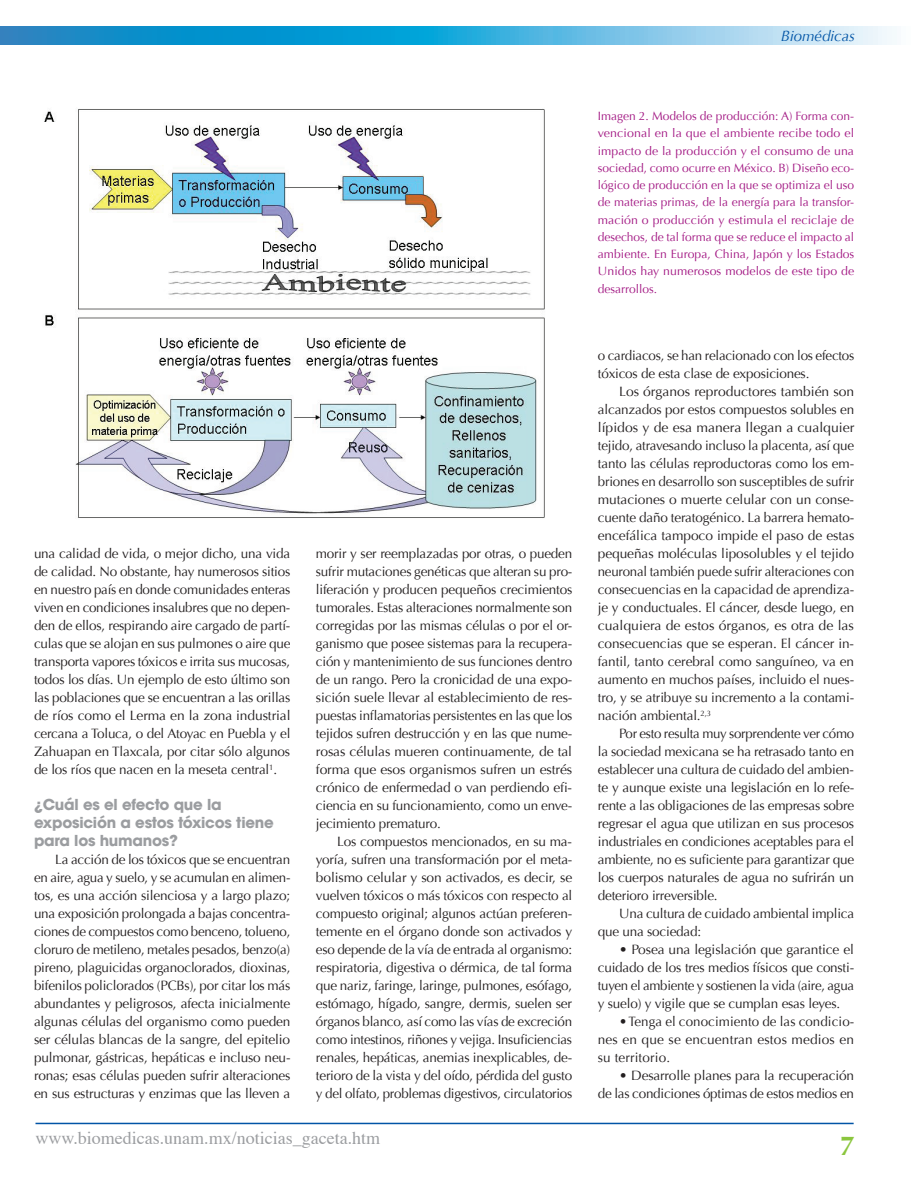
<style>
.page{position:relative;width:918px;height:1188px;background:#fff}
.page>*{position:absolute;margin:0;border:0;box-sizing:border-box;transform-origin:0 0}
.t1{font:700 27px "Optima";color:#8bc63e}
.t2{font:18px "Times";color:#9b9da0}
.t3{font:700 15px/18px "ITC Avant Garde Std";letter-spacing:-.015em;color:#9b9da0}
.t4{font:italic 15px "Optima";color:#0154a6}
.t5{font:13.5px/18px "Optima";letter-spacing:-.015em;color:#231f20;text-align:justify}
.t6{font:12px/17.2px "Optima";letter-spacing:.005em;color:#a31984;text-align:justify}
</style>
<div class="page">
<svg style="left:0;top:26px;width:897px;height:19px;background:#4cb0dc"></svg>
<hr style="left:36px;top:1123px;width:818px;height:1px;background:#0154a6">
<img style="left:44px;top:109px;width:501px;height:409px">
<p class="t4" style="left:781px;top:28px;width:76px">Biomédicas</p>
<p class="t5" style="left:34px;top:545px;width:258px">una calidad de vida, o mejor dicho, una vida de calidad. No obstante, hay numerosos sitios en nuestro país en donde comunidades enteras viven en condiciones insalubres que no depen&shy;den de ellos, respirando aire cargado de partí&shy;culas que se alojan en sus pulmones o aire que transporta vapores tóxicos e irrita sus mucosas, todos los días. Un ejemplo de esto último son las poblaciones que se encuentran a las orillas de ríos como el Lerma en la zona industrial cercana a Toluca, o del Atoyac en Puebla y el Zahuapan en Tlaxcala, por citar sólo algunos de los ríos que nacen en la meseta central<sup>1</sup>.</p>
<p class="t3" style="left:34px;top:795px;width:241px">¿Cuál es el efecto que la exposición a estos tóxicos tiene para los humanos?</p>
<p class="t5" style="left:34px;top:851px;width:258px;text-indent:21px">La acción de los tóxicos que se encuentran en aire, agua y suelo, y se acumulan en alimen&shy;tos, es una acción silenciosa y a largo plazo; una exposición prolongada a bajas concentra&shy;ciones de compuestos como benceno, tolueno, cloruro de metileno, metales pesados, benzo(a) pireno, plaguicidas organoclorados, dioxinas, bifenilos policlorados (PCBs), por citar los más abundantes y peligrosos, afecta inicialmente algunas células del organismo como pueden ser células blancas de la sangre, del epitelio pulmonar, gástricas, hepáticas e incluso neu&shy;ronas; esas células pueden sufrir alteraciones en sus estructuras y enzimas que las lleven a</p>
<p class="t5" style="left:316px;top:545px;width:258px">morir y ser reemplazadas por otras, o pueden sufrir mutaciones genéticas que alteran su pro&shy;liferación y producen pequeños crecimientos tumorales. Estas alteraciones normalmente son corregidas por las mismas células o por el or&shy;ganismo que posee sistemas para la recupera&shy;ción y mantenimiento de sus funciones dentro de un rango. Pero la cronicidad de una expo&shy;sición suele llevar al establecimiento de res&shy;puestas inflamatorias persistentes en las que los tejidos sufren destrucción y en las que nume&shy;rosas células mueren continuamente, de tal forma que esos organismos sufren un estrés crónico de enfermedad o van perdiendo efi&shy;ciencia en su funcionamiento, como un enve&shy;jecimiento prematuro.</p>
<p class="t5" style="left:316px;top:833px;width:258px;text-indent:21px">Los compuestos mencionados, en su ma&shy;yoría, sufren una transformación por el meta&shy;bolismo celular y son activados, es decir, se vuelven tóxicos o más tóxicos con respecto al compuesto original; algunos actúan preferen&shy;temente en el órgano donde son activados y eso depende de la vía de entrada al organismo: respiratoria, digestiva o dérmica, de tal forma que nariz, faringe, laringe, pulmones, esófago, estómago, hígado, sangre, dermis, suelen ser órganos blanco, así como las vías de excreción como intestinos, riñones y vejiga. Insuficiencias renales, hepáticas, anemias inexplicables, de&shy;terioro de la vista y del oído, pérdida del gusto y del olfato, problemas digestivos, circulatorios</p>
<h2 class="t2" style="left:36px;top:1121px;width:346px">www.biomedicas.unam.mx/noticias_gaceta.htm</h2>
<p class="t6" style="left:598px;top:108px;width:258px">Imagen 2. Modelos de producción: A) Forma con&shy;vencional en la que el ambiente recibe todo el impacto de la producción y el consumo de una sociedad, como ocurre en México. B) Diseño eco&shy;lógico de producción en la que se optimiza el uso de materias primas, de la energía para la transfor&shy;mación o producción y estimula el reciclaje de desechos, de tal forma que se reduce el impacto al ambiente. En Europa, China, Japón y los Estados Unidos hay numerosos modelos de este tipo de desarrollos.</p>
<p class="t5" style="left:598px;top:347px;width:258px">o cardiacos, se han relacionado con los efectos tóxicos de esta clase de exposiciones.</p>
<p class="t5" style="left:598px;top:383px;width:258px;text-indent:21px">Los órganos reproductores también son alcanzados por estos compuestos solubles en lípidos y de esa manera llegan a cualquier tejido, atravesando incluso la placenta, así que tanto las células reproductoras como los em&shy;briones en desarrollo son susceptibles de sufrir mutaciones o muerte celular con un conse&shy;cuente daño teratogénico. La barrera hemato&shy;encefálica tampoco impide el paso de estas pequeñas moléculas liposolubles y el tejido neuronal también puede sufrir alteraciones con consecuencias en la capacidad de aprendiza&shy;je y conductuales. El cáncer, desde luego, en cualquiera de estos órganos, es otra de las consecuencias que se esperan. El cáncer in&shy;fantil, tanto cerebral como sanguíneo, va en aumento en muchos países, incluido el nues&shy;tro, y se atribuye su incremento a la contami&shy;nación ambiental.<sup>2,3</sup></p>
<p class="t5" style="left:598px;top:725px;width:258px;text-indent:21px">Por esto resulta muy sorprendente ver cómo la sociedad mexicana se ha retrasado tanto en establecer una cultura de cuidado del ambien&shy;te y aunque existe una legislación en lo refe&shy;rente a las obligaciones de las empresas sobre regresar el agua que utilizan en sus procesos industriales en condiciones aceptables para el ambiente, no es suficiente para garantizar que los cuerpos naturales de agua no sufrirán un deterioro irreversible.</p>
<p class="t5" style="left:598px;top:905px;width:258px;text-indent:21px">Una cultura de cuidado ambiental implica que una sociedad:</p>
<p class="t5" style="left:598px;top:941px;width:258px;text-indent:21px">• Posea una legislación que garantice el cuidado de los tres medios físicos que consti&shy;tuyen el ambiente y sostienen la vida (aire, agua y suelo) y vigile que se cumplan esas leyes.</p>
<p class="t5" style="left:598px;top:1013px;width:258px;text-indent:21px">• Tenga el conocimiento de las condicio&shy;nes en que se encuentran estos medios en su territorio.</p>
<p class="t5" style="left:598px;top:1067px;width:258px;text-align:right">• Desarrolle planes para la recuperación<br>de las condiciones óptimas de estos medios en</p>
<h1 class="t1" style="left:840px;top:1130px;width:17px">7</h1>
</div>
